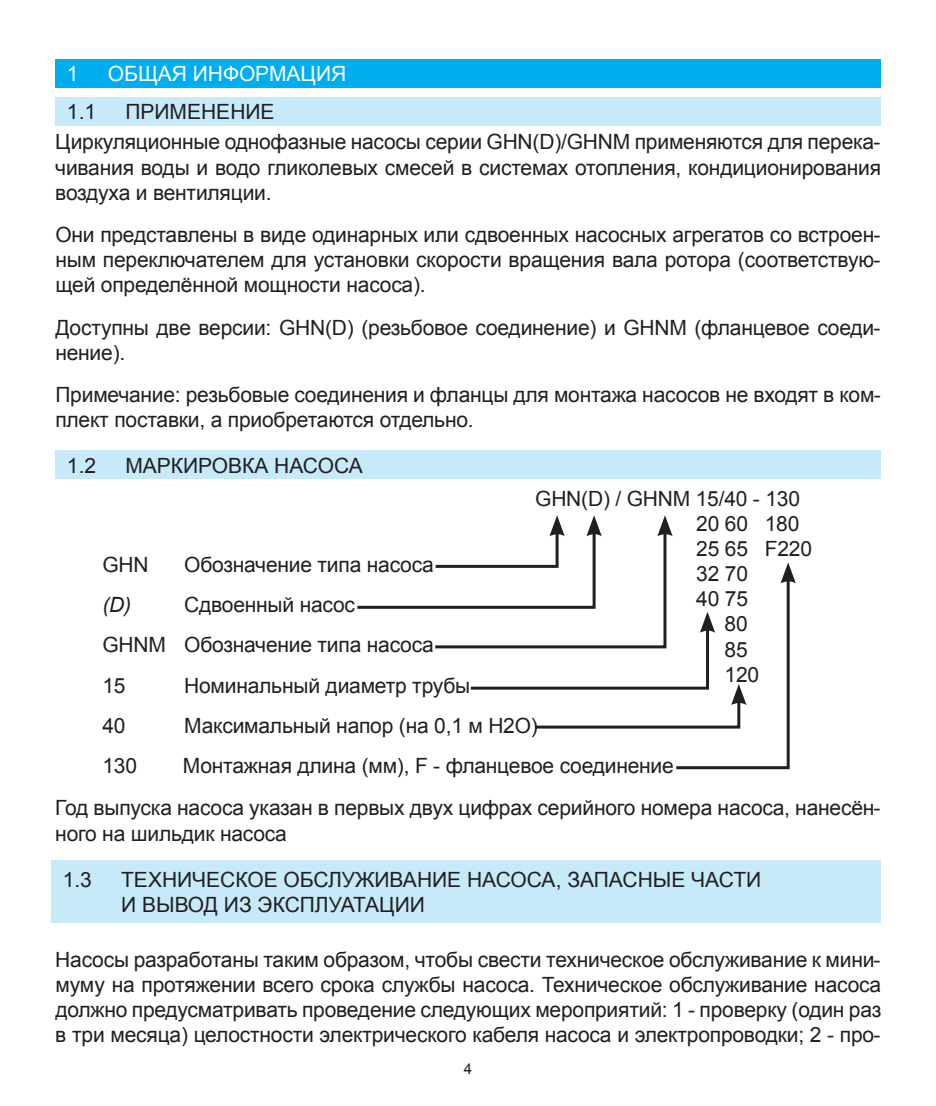
<style>
.page{position:relative;width:936px;height:1106px;background:#fff}
.page>*{position:absolute;margin:0;border:0;box-sizing:border-box;transform-origin:0 0}
.t1{font:21px/25.2px "Arial";letter-spacing:-.01em;color:#231f20}
.t2{font:21px "Arial";color:#fff}
.t3{font:italic 21px "Arial";color:#231f20}
.t4{font:15px "Arial";color:#231f20}
</style>
<div class="page">
<div style="left:55px;top:60px;width:825px;height:28px;background:#00aeef"></div>
<div style="left:55px;top:97px;width:825px;height:28px;background:#c6eafa"></div>
<div style="left:55px;top:451px;width:825px;height:28px;background:#c6eafa"></div>
<div style="left:51px;top:860px;width:829px;height:62px;background:#c6eafa"></div>
<svg style="left:357px;top:515px;width:438px;height:255px"></svg>
<p class="t2" style="left:67px;top:60px;width:13px">1</p>
<p class="t2" style="left:108px;top:60px;width:240px">ОБЩАЯ ИНФОРМАЦИЯ</p>
<p class="t1" style="left:67px;top:99px;width:31px">1.1</p>
<p class="t1" style="left:125px;top:99px;width:151px">ПРИМЕНЕНИЕ</p>
<p class="t1" style="left:55px;top:129px;width:827px;text-align:justify">Циркуляционные однофазные насосы серии GHN(D)/GHNM применяются для перека&shy;чивания воды и водо гликолевых смесей в системах отопления, кондиционирования воздуха и вентиляции.</p>
<p class="t1" style="left:55px;top:222px;width:826px;text-align:justify">Они представлены в виде одинарных или сдвоенных насосных агрегатов со встроен&shy;ным переключателем для установки скорости вращения вала ротора (соответствую&shy;щей определённой мощности насоса).</p>
<p class="t1" style="left:55px;top:315px;width:826px">Доступны две версии: GHN(D) (резьбовое соединение) и GHNM (фланцевое соеди&shy;нение).</p>
<p class="t1" style="left:55px;top:382px;width:826px">Примечание: резьбовые соединения и фланцы для монтажа насосов не входят в ком&shy;плект поставки, а приобретаются отдельно.</p>
<p class="t1" style="left:67px;top:453px;width:31px">1.2</p>
<p class="t1" style="left:125px;top:453px;width:239px">МАРКИРОВКА НАСОСА</p>
<p class="t1" style="left:535px;top:486px;width:266px">GHN(D) / GHNM 15/40 - 130</p>
<p class="t1" style="left:102px;top:552px;width:48px">GHN</p>
<p class="t1" style="left:184px;top:552px;width:251px">Обозначение типа насоса</p>
<p class="t3" style="left:102px;top:591px;width:30px">(D)</p>
<p class="t1" style="left:102px;top:632px;width:65px">GHNM</p>
<p class="t1" style="left:102px;top:665px;width:36px;line-height:40.2px">15<br>40<br>130</p>
<p class="t1" style="left:183px;top:585px;width:492px;line-height:40.2px">Сдвоенный насос<br>Обозначение типа насоса<br>Номинальный диаметр трубы<br>Максимальный напор (на 0,1 м Н2О)<br>Монтажная длина (мм), F - фланцевое соединение</p>
<p class="t1" style="left:696px;top:511px;width:105px">20 60 180</p>
<p class="t1" style="left:696px;top:536px;width:117px">25 65 F220</p>
<p class="t1" style="left:696px;top:561px;width:53px">32 70</p>
<p class="t1" style="left:696px;top:586px;width:53px">40 75</p>
<p class="t1" style="left:724px;top:611px;width:25px">80</p>
<p class="t1" style="left:724px;top:637px;width:25px">85</p>
<p class="t1" style="left:724px;top:662px;width:36px">120</p>
<p class="t1" style="left:55px;top:795px;width:826px">Год выпуска насоса указан в первых двух цифрах серийного номера насоса, нанесён&shy;ного на шильдик насоса</p>
<p class="t1" style="left:63px;top:866px;width:31px">1.3</p>
<p class="t1" style="left:121px;top:866px;width:641px">ТЕХНИЧЕСКОЕ ОБСЛУЖИВАНИЕ НАСОСА, ЗАПАСНЫЕ ЧАСТИ<br>И ВЫВОД ИЗ ЭКСПЛУАТАЦИИ</p>
<p class="t1" style="left:55px;top:947px;width:827px;text-align:justify">Насосы разработаны таким образом, чтобы свести техническое обслуживание к мини&shy;муму на протяжении всего срока службы насоса. Техническое обслуживание насоса должно предусматривать проведение следующих мероприятий: 1 - проверку (один раз в три месяца) целостности электрического кабеля насоса и электропроводки; 2 - про-</p>
<p class="t4" style="left:464px;top:1058px;width:10px">4</p>
</div>
